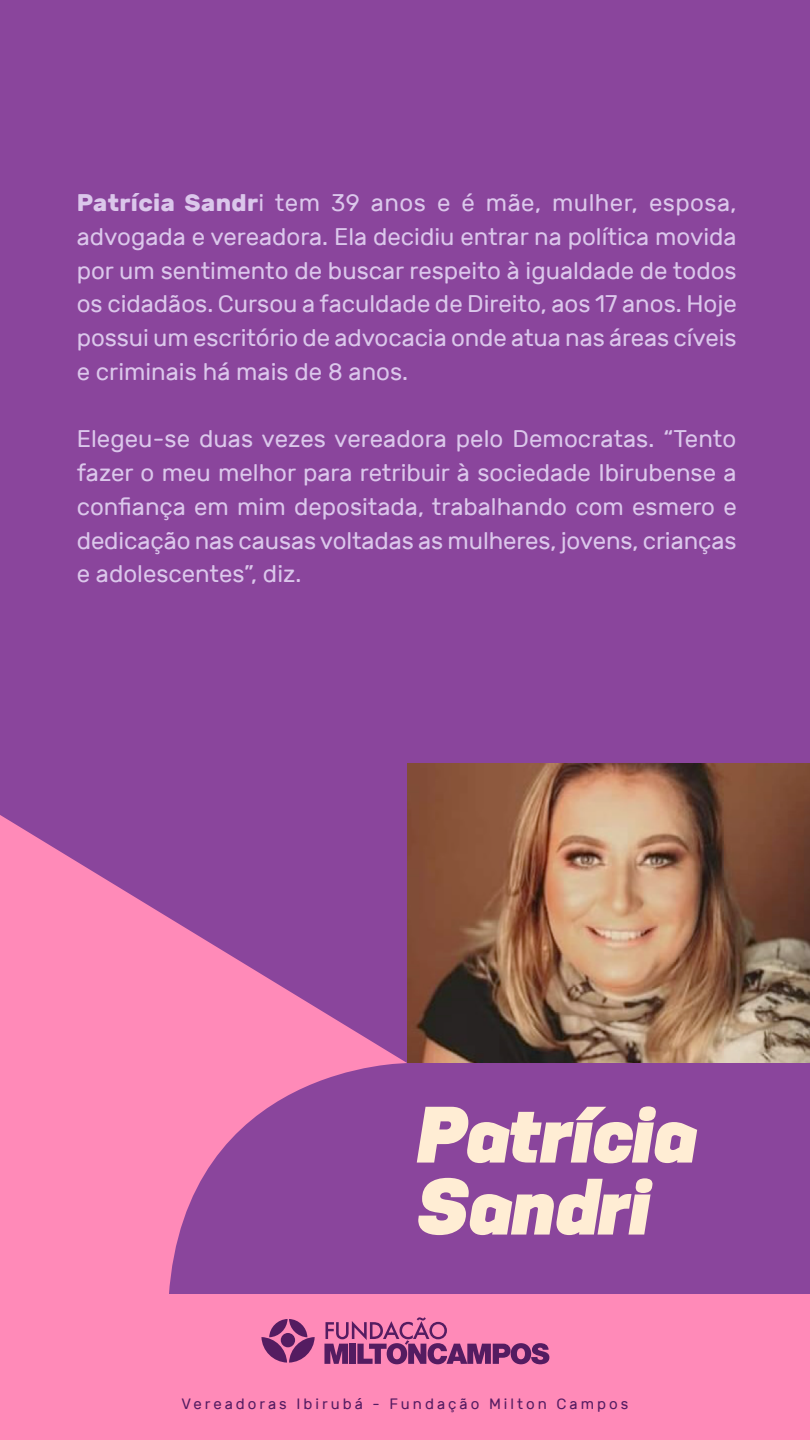
<style>
.page{position:relative;width:810px;height:1440px;background:#fff}
.page>*{position:absolute;margin:0;border:0;box-sizing:border-box;transform-origin:0 0}
.t1{font:italic 800 75px/72px "Konsens";color:#ffedd4}
.t2{font:24px/33.8px "Rubik";letter-spacing:-.005em;color:#dbc7eb;text-align:justify}
.t3{font:15px "Rubik";letter-spacing:.2em;color:#541c61}
.s1{font-weight:700}
</style>
<div class="page">
<div style="left:0;top:1px;width:810px;height:1438px;background:#8a459c"></div>
<img style="left:407px;top:764px;width:403px;height:299px">
<svg style="left:0;top:815px;width:407px;height:479px;fill:#ff8ab8"></svg>
<div style="left:0;top:1294px;width:810px;height:146px;background:#ff8ab8"></div>
<svg style="left:261px;top:1319px;width:54px;height:44px"></svg>
<svg style="left:324px;top:1317px;width:225px;height:47px"></svg>
<p class="t2" style="left:77px;top:186px;width:662px"><span class="s1">Patrícia Sandr</span>i tem 39 anos e é mãe, mulher, esposa, advogada e vereadora. Ela decidiu entrar na política movida por um sentimento de buscar respeito à igualdade de todos os cidadãos. Cursou a faculdade de Direito, aos 17 anos. Hoje possui um escritório de advocacia onde atua nas áreas cíveis e criminais há mais de 8 anos.</p>
<p class="t2" style="left:77px;top:423px;width:661px">Elegeu-se duas vezes vereadora pelo Democratas. “Tento fazer o meu melhor para retribuir à sociedade Ibirubense a confiança em mim depositada, trabalhando com esmero e dedicação nas causas voltadas as mulheres, jovens, crianças e adolescentes”, diz.</p>
<h1 class="t1" style="left:417px;top:1095px;width:281px">Patrícia<br>Sandri</h1>
<p class="t3" style="left:182px;top:1396px;width:448px">Vereadoras Ibirubá - Fundação Milton Campos</p>
</div>
